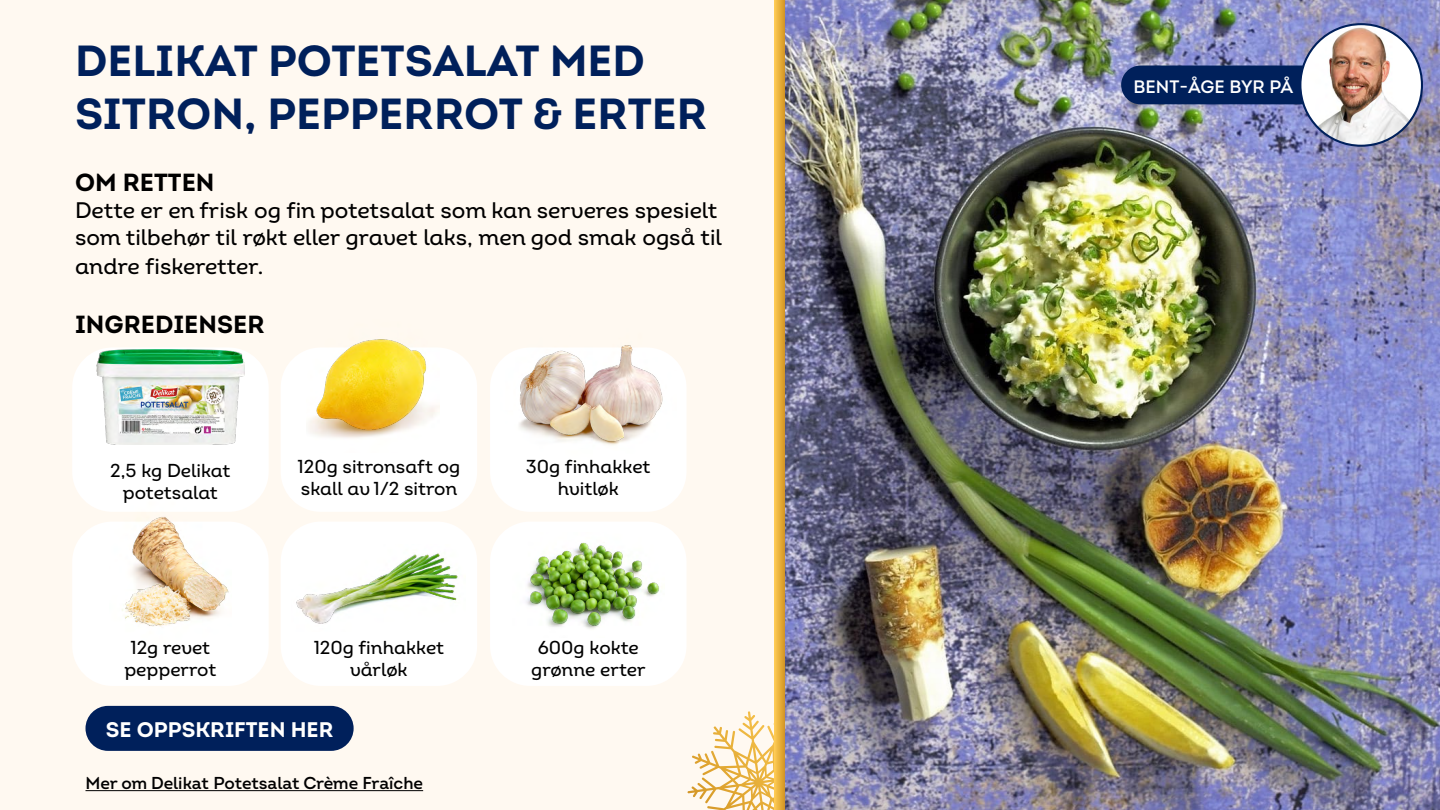
<style>
.page{position:relative;width:1440px;height:810px;background:#fff}
.page>*{position:absolute;margin:0;border:0;box-sizing:border-box;transform-origin:0 0}
.t1{font:43.5px/53.2px "Intro Bold Alt";color:#00205b}
.t2{font:24.75px "Intro Bold Alt";color:#000}
.t3{font:22.5px/27.9px "Intro Medium Alt";color:#000}
.t4{font:21.08px "Intro Bold Alt";color:#fff}
.t5{font:18.75px/22.5px "Intro Medium Alt";color:#000;text-align:center}
.t6{font:18px "Intro Semi Bold Alt";color:#fff}
.t7{font:600 17.25px "Intro";color:#000}
</style>
<div class="page">
<div style="left:0;top:0;width:785px;height:810px;background:#fff9f1"></div>
<svg style="left:687px;top:711px;width:87px;height:99px"></svg>
<div style="left:281px;top:347px;width:196px;height:165px;background:#fff;border-radius:40px"></div>
<div style="left:72px;top:347px;width:197px;height:165px;background:#fff;border-radius:40px"></div>
<div style="left:490px;top:347px;width:197px;height:165px;background:#fff;border-radius:40px"></div>
<div style="left:72px;top:522px;width:197px;height:164px;background:#fff;border-radius:40px"></div>
<div style="left:281px;top:522px;width:196px;height:164px;background:#fff;border-radius:40px"></div>
<img style="left:784px;top:0;width:656px;height:810px">
<div style="left:86px;top:706px;width:268px;height:45px;background:#00205b;border-radius:22px"></div>
<img style="left:307px;top:339px;width:133px;height:99px">
<div style="left:490px;top:522px;width:197px;height:164px;background:#fff;border-radius:40px"></div>
<img style="left:296px;top:553px;width:162px;height:71px">
<img style="left:122px;top:517px;width:107px;height:110px">
<img style="left:504px;top:345px;width:172px;height:100px">
<img style="left:526px;top:542px;width:134px;height:87px">
<hr style="left:86px;top:790px;width:337px;height:1px;background:#000">
<svg style="left:774px;top:384px;width:10px;height:426px"></svg>
<svg style="left:774px;top:0;width:10px;height:384px"></svg>
<div style="left:1121px;top:66px;width:233px;height:38px;background:#00205b;border-radius:19px"></div>
<img style="left:1300px;top:24px;width:122px;height:122px;border-radius:61px">
<div style="left:1299px;top:23px;width:124px;height:124px;border:2px solid #00205b;border-radius:50%"></div>
<img style="left:97px;top:350px;width:147px;height:95px">
<h1 class="t1" style="left:75px;top:34px;width:634px">DELIKAT POTETSALAT MED<br>SITRON, PEPPERROT &amp; ERTER</h1>
<h2 class="t2" style="left:75px;top:167px;width:141px">OM RETTEN</h2>
<p class="t3" style="left:75px;top:196px;width:648px">Dette er en frisk og fin potetsalat som kan serveres spesielt som tilbehør til røkt eller gravet laks, men god smak også til andre fiskeretter.</p>
<h2 class="t2" style="left:75px;top:309px;width:191px">INGREDIENSER</h2>
<p class="t5" style="left:110px;top:459px;width:122px">2,5 kg Delikat potetsalat</p>
<p class="t5" style="left:298px;top:455px;width:164px;text-align:left">120g sitronsaft og skall av 1/2 sitron</p>
<p class="t5" style="left:526px;top:455px;width:126px">30g finhakket hvitløk</p>
<p class="t5" style="left:124px;top:636px;width:94px">12g revet pepperrot</p>
<p class="t5" style="left:314px;top:636px;width:132px">120g finhakket vårløk</p>
<p class="t5" style="left:531px;top:636px;width:116px">600g kokte grønne erter</p>
<p class="t4" style="left:106px;top:716px;width:229px">SE OPPSKRIFTEN HER</p>
<p class="t7" style="left:86px;top:772px;width:339px">Mer om Delikat Potetsalat Crème Fraîche</p>
<p class="t6" style="left:1133px;top:76px;width:161px">BENT-ÅGE BYR PÅ</p>
</div>
